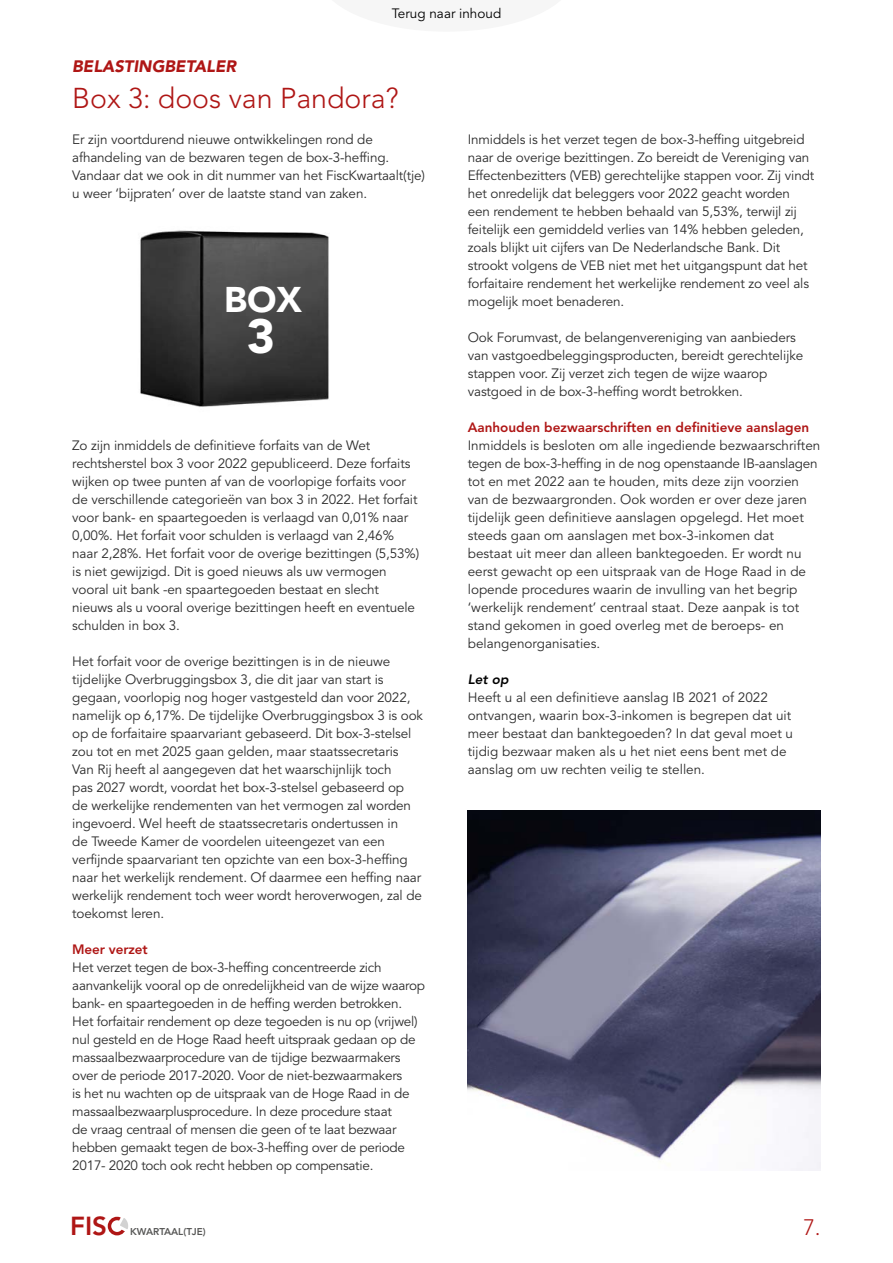
<style>
.page{position:relative;width:893px;height:1263px;background:#fff}
.page>*{position:absolute;margin:0;border:0;box-sizing:border-box;transform-origin:0 0}
.Platte_tekst{font:900 47.85px "Avenir LT Pro";color:#fff}
.Platte_tekst-2{font:900 35.4px "Avenir LT Pro";color:#fff}
.Kop{font:300 28.5px "Avenir LT Pro";color:#af1615}
.t1{font:800 25.95px "Avenir LT Pro";color:#af1615}
.t2{font:300 22.2px "Avenir LT Pro";color:#af1615}
.Kop-2{font:italic 900 16.5px "Avenir LT Pro";color:#af1615}
.Platte_tekst-3{font:13.5px/18px "Avenir LT Pro";letter-spacing:-.01em;color:#2c2c2c}
.Tussenkop{font:800 13.5px "Avenir LT Pro";color:#af1615}
.t3{font:13.5px "Avenir LT Pro";color:#000}
.Let_op___Tip{font:italic 800 13.5px "Avenir LT Pro";color:#000}
.t4{font:800 9.9px "Avenir LT Pro";color:#575756}
</style>
<div class="page">
<div style="left:108px;top:1217px;width:18px;height:18px;border:3px solid #af1615;border-radius:50%"></div>
<svg style="left:114px;top:1216px;width:14px;height:19px"></svg>
<img style="left:140px;top:230px;width:189px;height:177px">
<img style="left:468px;top:810px;width:353px;height:360px">
<p class="t3" style="left:392px;top:5px;width:111px">Terug naar inhoud</p>
<p class="Kop-2" style="left:72px;top:56px;width:165px">BELASTINGBETALER</p>
<p class="Kop" style="left:72px;top:81px;width:328px">Box 3: doos van Pandora?</p>
<p class="Platte_tekst-3" style="left:72px;top:131px;width:354px">Er zijn voortdurend nieuwe ontwikkelingen rond de afhandeling van de bezwaren tegen de box-3-heffing.<br>Vandaar dat we ook in dit nummer van het FiscKwartaalt(tje) u weer ‘bijpraten’ over de laatste stand van zaken.</p>
<p class="Platte_tekst-2" style="left:224px;top:278px;width:80px">BOX</p>
<p class="Platte_tekst" style="left:247px;top:307px;width:30px">3</p>
<p class="Platte_tekst-3" style="left:72px;top:437px;width:348px">Zo zijn inmiddels de definitieve forfaits van de Wet rechtsherstel box 3 voor 2022 gepubliceerd. Deze forfaits wijken op twee punten af van de voorlopige forfaits voor de verschillende categorieën van box 3 in 2022. Het forfait voor bank- en spaartegoeden is verlaagd van 0,01% naar 0,00%. Het forfait voor schulden is verlaagd van 2,46% naar 2,28%. Het forfait voor de overige bezittingen (5,53%) is niet gewijzigd. Dit is goed nieuws als uw vermogen vooral uit bank -en spaartegoeden bestaat en slecht nieuws als u vooral overige bezittingen heeft en eventuele schulden in box 3.</p>
<p class="Platte_tekst-3" style="left:72px;top:653px;width:352px">Het forfait voor de overige bezittingen is in de nieuwe tijdelijke Overbruggingsbox 3, die dit jaar van start is gegaan, voorlopig nog hoger vastgesteld dan voor 2022, namelijk op 6,17%. De tijdelijke Overbruggingsbox 3 is ook op de forfaitaire spaarvariant gebaseerd. Dit box-3-stelsel zou tot en met 2025 gaan gelden, maar staatssecretaris Van Rij heeft al aangegeven dat het waarschijnlijk toch<br>pas 2027 wordt, voordat het box-3-stelsel gebaseerd op de werkelijke rendementen van het vermogen zal worden ingevoerd. Wel heeft de staatssecretaris ondertussen in<br>de Tweede Kamer de voordelen uiteengezet van een verfijnde spaarvariant ten opzichte van een box-3-heffing naar het werkelijk rendement. Of daarmee een heffing naar werkelijk rendement toch weer wordt heroverwogen, zal de toekomst leren.</p>
<p class="Tussenkop" style="left:72px;top:941px;width:77px">Meer verzet</p>
<p class="Platte_tekst-3" style="left:72px;top:959px;width:354px">Het verzet tegen de box-3-heffing concentreerde zich aanvankelijk vooral op de onredelijkheid van de wijze waarop bank- en spaartegoeden in de heffing werden betrokken.<br>Het forfaitair rendement op deze tegoeden is nu op (vrijwel) nul gesteld en de Hoge Raad heeft uitspraak gedaan op de massaalbezwaarprocedure van de tijdige bezwaarmakers over de periode 2017-2020. Voor de niet-bezwaarmakers<br>is het nu wachten op de uitspraak van de Hoge Raad in de massaalbezwaarplusprocedure. In deze procedure staat<br>de vraag centraal of mensen die geen of te laat bezwaar hebben gemaakt tegen de box-3-heffing over de periode 2017- 2020 toch ook recht hebben op compensatie.</p>
<h3 class="t1" style="left:70px;top:1210px;width:38px">FIS</h3>
<p class="t4" style="left:130px;top:1226px;width:77px">KWARTAAL(TJE)</p>
<p class="Platte_tekst-3" style="left:468px;top:131px;width:348px">Inmiddels is het verzet tegen de box-3-heffing uitgebreid naar de overige bezittingen. Zo bereidt de Vereniging van Effectenbezitters (VEB) gerechtelijke stappen voor. Zij vindt het onredelijk dat beleggers voor 2022 geacht worden een rendement te hebben behaald van 5,53%, terwijl zij feitelijk een gemiddeld verlies van 14% hebben geleden, zoals blijkt uit cijfers van De Nederlandsche Bank. Dit strookt volgens de VEB niet met het uitgangspunt dat het forfaitaire rendement het werkelijke rendement zo veel als mogelijk moet benaderen.</p>
<p class="Platte_tekst-3" style="left:468px;top:329px;width:337px">Ook Forumvast, de belangenvereniging van aanbieders van vastgoedbeleggingsproducten, bereidt gerechtelijke stappen voor. Zij verzet zich tegen de wijze waarop vastgoed in de box-3-heffing wordt betrokken.</p>
<p class="Tussenkop" style="left:468px;top:419px;width:343px">Aanhouden bezwaarschriften en definitieve aanslagen</p>
<p class="Platte_tekst-3" style="left:468px;top:437px;width:354px">Inmiddels is besloten om alle ingediende bezwaarschriften tegen de box-3-heffing in de nog openstaande IB-aanslagen tot en met 2022 aan te houden, mits deze zijn voorzien van de bezwaargronden. Ook worden er over deze jaren tijdelijk geen definitieve aanslagen opgelegd. Het moet steeds gaan om aanslagen met box-3-inkomen dat bestaat uit meer dan alleen banktegoeden. Er wordt nu eerst gewacht op een uitspraak van de Hoge Raad in de lopende procedures waarin de invulling van het begrip ‘werkelijk rendement’ centraal staat. Deze aanpak is tot stand gekomen in goed overleg met de beroeps- en belangenorganisaties.</p>
<p class="Let_op___Tip" style="left:468px;top:671px;width:42px">Let op</p>
<p class="Platte_tekst-3" style="left:468px;top:689px;width:327px">Heeft u al een definitieve aanslag IB 2021 of 2022 ontvangen, waarin box-3-inkomen is begrepen dat uit meer bestaat dan banktegoeden? In dat geval moet u tijdig bezwaar maken als u het niet eens bent met de aanslag om uw rechten veilig te stellen.</p>
<h3 class="t2" style="left:803px;top:1214px;width:19px">7.</h3>
</div>
